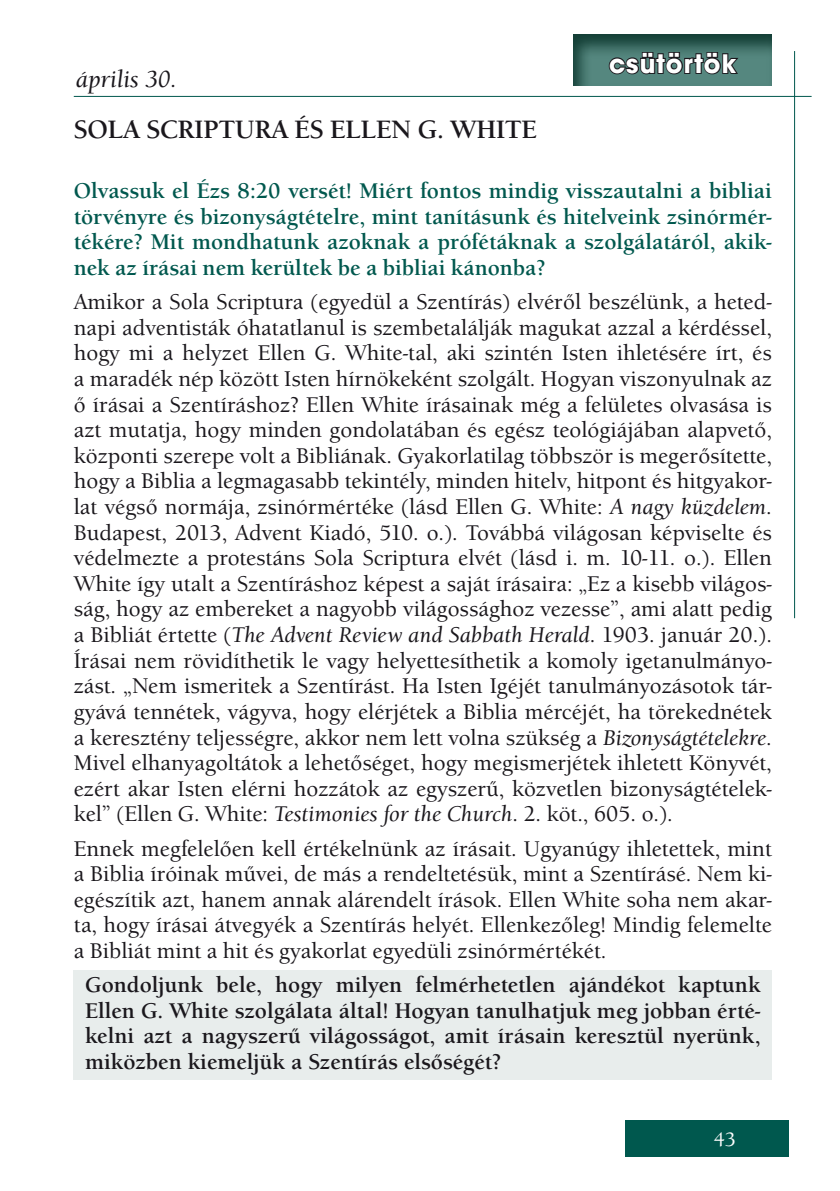
<style>
.page{position:relative;width:840px;height:1191px;background:#fff}
.page>*{position:absolute;margin:0;border:0;box-sizing:border-box;transform-origin:0 0}
.t1{font:700 28px "Avant Gar Got Itc TEE";letter-spacing:.04em;color:#fff}
.t2{font:700 26px "Berkeley Old Sty Itc TEE";color:#1a171c}
.t3{font:italic 500 24px "Berkeley Old Sty Itc TEE";color:#1a171c}
.t4{font:500 22px/25.6px "Berkeley Old Sty Itc TEE";color:#1a171c;text-align:justify}
.t5{font:700 22px/25.6px "Berkeley Old Sty Itc TEE";color:#00584e;text-align:justify}
.t6{font:700 22px/25.6px "Berkeley Old Sty Itc TEE";color:#1a171c;text-align:justify}
.t7{font:500 20px "Berkeley Old Sty Itc TEE";color:#fff}
.s1{font-style:italic}
</style>
<div class="page">
<div style="left:624px;top:1120px;width:164px;height:37px;background:#00584e"></div>
<hr style="left:74px;top:96px;width:737px;height:1px;background:#00584e">
<hr style="left:793px;top:51px;width:1px;height:567px;background:#00584e">
<svg style="left:573px;top:34px;width:199px;height:52px;background:#3d6c64"></svg>
<div style="left:74px;top:969px;width:697px;height:110px;background:#e8edec"></div>
<svg style="left:607px;top:51px;width:133px;height:25px;background:#3b5754"></svg>
<p class="t3" style="left:76px;top:65px;width:102px">április 30.</p>
<p class="t2" style="left:74px;top:115px;width:464px">SOLA SCRIPTURA ÉS ELLEN G. WHITE</p>
<p class="t1" style="left:608px;top:46px;width:128px">csütörtök</p>
<p class="t5" style="left:74px;top:178px;width:699px">Olvassuk el Ézs 8:20 versét! Miért fontos mindig visszautalni a bibliai törvényre és bizonyságtételre, mint tanításunk és hitelveink zsinórmér&shy;tékére? Mit mondhatunk azoknak a prófétáknak a szolgálatáról, akik&shy;nek az írásai nem kerültek be a bibliai kánonba?</p>
<p class="t4" style="left:74px;top:289px;width:699px">Amikor a Sola Scriptura (egyedül a Szentírás) elvéről beszélünk, a heted&shy;napi adventisták óhatatlanul is szembetalálják magukat azzal a kérdéssel, hogy mi a helyzet Ellen G. White-tal, aki szintén Isten ihletésére írt, és a maradék nép között Isten hírnökeként szolgált. Hogyan viszonyulnak az ő írásai a Szentíráshoz? Ellen White írásainak még a felületes olvasása is azt mutatja, hogy minden gondolatában és egész teológiájában alapvető, központi szerepe volt a Bibliának. Gyakorlatilag többször is megerősítette, hogy a Biblia a legmagasabb tekintély, minden hitelv, hitpont és hitgyakor&shy;lat végső normája, zsinórmértéke (lásd Ellen G. White: <span class="s1">A nagy küzdelem</span>.<br>Budapest, 2013, Advent Kiadó, 510. o.). Továbbá világosan képviselte és védelmezte a protestáns Sola Scriptura elvét (lásd i. m. 10-11. o.). Ellen White így utalt a Szentíráshoz képest a saját írásaira: „Ez a kisebb világos&shy;ság, hogy az embereket a nagyobb világossághoz vezesse”, ami alatt pedig a Bibliát értette (<span class="s1">The Advent Review and Sabbath Herald</span>. 1903. január 20.).<br>Írásai nem rövidíthetik le vagy helyettesíthetik a komoly igetanulmányo&shy;zást. „Nem ismeritek a Szentírást. Ha Isten Igéjét tanulmányozásotok tár&shy;gyává tennétek, vágyva, hogy elérjétek a Biblia mércéjét, ha törekednétek a keresztény teljességre, akkor nem lett volna szükség a <span class="s1">Bizonyságtételekre</span>.<br>Mivel elhanyagoltátok a lehetőséget, hogy megismerjétek ihletett Könyvét, ezért akar Isten elérni hozzátok az egyszerű, közvetlen bizonyságtételek&shy;kel” (Ellen G. White: <span class="s1">Testimonies for the Church</span>. 2. köt., 605. o.).</p>
<p class="t4" style="left:74px;top:835px;width:699px">Ennek megfelelően kell értékelnünk az írásait. Ugyanúgy ihletettek, mint a Biblia íróinak művei, de más a rendeltetésük, mint a Szentírásé. Nem ki&shy;egészítik azt, hanem annak alárendelt írások. Ellen White soha nem akar&shy;ta, hogy írásai átvegyék a Szentírás helyét. Ellenkezőleg! Mindig felemelte a Bibliát mint a hit és gyakorlat egyedüli zsinórmértékét.</p>
<p class="t6" style="left:85px;top:972px;width:676px">Gondoljunk bele, hogy milyen felmérhetetlen ajándékot kaptunk Ellen G. White szolgálata által! Hogyan tanulhatjuk meg jobban érté&shy;kelni azt a nagyszerű világosságot, amit írásain keresztül nyerünk, miközben kiemeljük a Szentírás elsőségét?</p>
<p class="t7" style="left:713px;top:1128px;width:24px">43</p>
</div>
